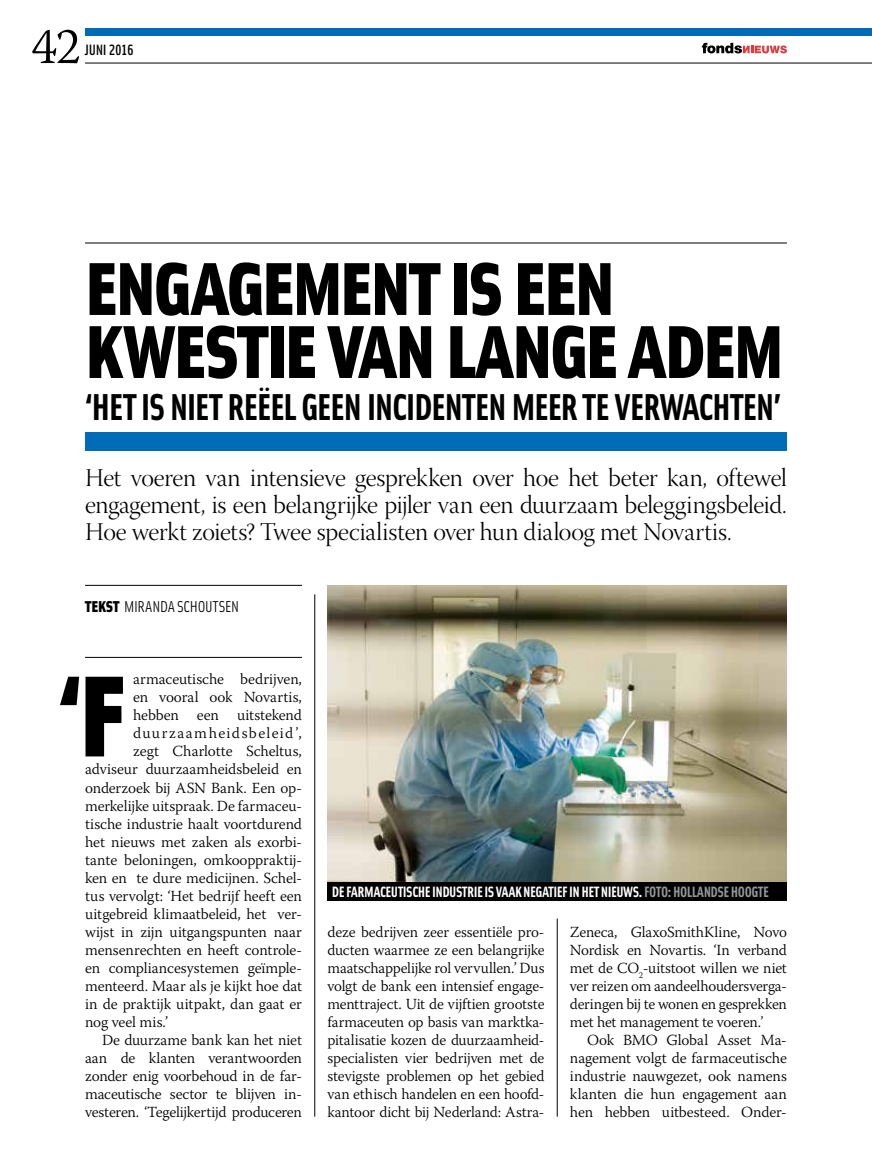
<style>
.page{position:relative;width:872px;height:1170px;background:#fff}
.page>*{position:absolute;margin:0;border:0;box-sizing:border-box;transform-origin:0 0}
.t1{font:900 115.5px "Solex";color:#000}
.t2{font:900 75px/63px "Solex";letter-spacing:-.035em;color:#000}
.t3{font:300 51px "Warnock Pro";color:#000}
.t4{font:700 37.5px "Solex";letter-spacing:-.045em;color:#000}
.t5{font:25.5px/27px "Warnock Pro Light Disp";letter-spacing:-.005em;color:#000;text-align:justify}
.t6{font:15.75px "Solex";letter-spacing:-.015em;color:#000}
.t7{font:300 15.3px/18px "Warnock Pro";letter-spacing:-.01em;color:#000;text-align:justify}
.t8{font:300 15.3px "Warnock Pro";letter-spacing:.09em;color:#000}
.t9{font:700 15px "Solex";letter-spacing:-.03em;color:#fff}
.t10{font:500 15px "Solex";color:#000}
.s1{font-family:"Solex Medium Lining";font-weight:400}
.s2{font-weight:900}
.s3{color:#939598}
</style>
<div class="page">
<hr style="left:314px;top:594px;width:1px;height:522px;background:#000">
<hr style="left:557px;top:918px;width:1px;height:198px;background:#000">
<div style="left:85px;top:432px;width:702px;height:18px;background:#006bb6"></div>
<hr style="left:85px;top:243px;width:702px;height:1px;background:#000">
<hr style="left:85px;top:585px;width:217px;height:1px;background:#000">
<hr style="left:85px;top:657px;width:217px;height:1px;background:#000">
<img style="left:327px;top:585px;width:460px;height:297px">
<div style="left:327px;top:882px;width:460px;height:18px;background:#000"></div>
<div style="left:85px;top:29px;width:787px;height:7px;background:#006bb6"></div>
<svg style="left:702px;top:43px;width:85px;height:10px"></svg>
<hr style="left:85px;top:63px;width:787px;height:1px;background:#000">
<h3 class="t3" style="left:32px;top:16px;width:51px">42</h3>
<p class="t10" style="left:85px;top:40px;width:50px">JUNI <span class="s1">2016</span></p>
<h2 class="t2" style="left:85px;top:252px;width:700px">ENGAGEMENT IS EEN<br>KWESTIE VAN LANGE ADEM</h2>
<h3 class="t4" style="left:85px;top:383px;width:697px">‘HET IS NIET REËEL GEEN INCIDENTEN MEER TE VERWACHTEN’</h3>
<h3 class="t5" style="left:85px;top:467px;width:703px">Het voeren van intensieve gesprekken over hoe het beter kan, oftewel engagement, is een belangrijke pijler van een duurzaam beleggingsbeleid.<br>Hoe werkt zoiets? Twee specialisten over hun dialoog met Novartis.</h3>
<p class="t6" style="left:85px;top:597px;width:155px"><span class="s2">TEKST</span> MIRANDA SCHOUTSEN</p>
<p class="t7" style="left:133px;top:670px;width:170px">armaceutische bedrijven,</p>
<p class="t7" style="left:133px;top:688px;width:170px">en vooral ook Novartis,</p>
<p class="t7" style="left:133px;top:706px;width:170px">hebben een uitstekend</p>
<p class="t8" style="left:133px;top:724px;width:170px">duurzaamheidsbeleid’,</p>
<p class="t7" style="left:133px;top:742px;width:170px">zegt Charlotte Scheltus,</p>
<p class="t7" style="left:85px;top:760px;width:218px">adviseur duurzaamheidsbeleid en</p>
<p class="t7" style="left:85px;top:778px;width:218px">onderzoek bij ASN Bank. Een op-</p>
<p class="t7" style="left:85px;top:796px;width:218px">merkelijke uitspraak. De farmaceu-</p>
<p class="t7" style="left:85px;top:814px;width:218px">tische industrie haalt voortdurend</p>
<p class="t7" style="left:85px;top:832px;width:218px">het nieuws met zaken als exorbi-</p>
<p class="t7" style="left:85px;top:850px;width:218px">tante beloningen, omkooppraktij-</p>
<p class="t7" style="left:85px;top:868px;width:218px">ken en te dure medicijnen. Schel-</p>
<p class="t7" style="left:85px;top:886px;width:218px">tus vervolgt: ‘Het bedrijf heeft een</p>
<p class="t7" style="left:85px;top:904px;width:218px">uitgebreid klimaatbeleid, het ver-</p>
<p class="t7" style="left:85px;top:922px;width:218px">wijst in zijn uitgangspunten naar</p>
<p class="t7" style="left:85px;top:940px;width:218px">mensenrechten en heeft controle-</p>
<p class="t7" style="left:85px;top:958px;width:218px">en compliancesystemen geïmple-</p>
<p class="t7" style="left:85px;top:976px;width:218px">menteerd. Maar als je kijkt hoe dat</p>
<p class="t7" style="left:85px;top:994px;width:218px">in de praktijk uitpakt, dan gaat er</p>
<p class="t7" style="left:85px;top:1012px;width:85px">nog veel mis.’</p>
<p class="t7" style="left:102px;top:1030px;width:201px">De duurzame bank kan het niet</p>
<p class="t7" style="left:85px;top:1048px;width:218px">aan de klanten verantwoorden</p>
<p class="t7" style="left:85px;top:1066px;width:218px">zonder enig voorbehoud in de far-</p>
<p class="t7" style="left:85px;top:1084px;width:218px">maceutische sector te blijven in-</p>
<p class="t7" style="left:85px;top:1102px;width:218px">vesteren. ‘Tegelijkertijd produceren</p>
<h1 class="t1" style="left:59px;top:635px;width:69px">‘F</h1>
<p class="t9" style="left:332px;top:881px;width:439px">DE FARMACEUTISCHE INDUSTRIE IS VAAK NEGATIEF IN HET NIEUWS. <span class="s3">FOTO: HOLLANDSE HOOGTE</span></p>
<p class="t7" style="left:327px;top:922px;width:218px">deze bedrijven zeer essentiële pro&shy;ducten waarmee ze een belangrijke maatschappelijke rol vervullen.’ Dus volgt de bank een intensief engage&shy;menttraject. Uit de vijftien grootste farmaceuten op basis van marktka&shy;pitalisatie kozen de duurzaamheid&shy;specialisten vier bedrijven met de stevigste problemen op het gebied van ethisch handelen en een hoofd&shy;kantoor dicht bij Nederland: Astra-</p>
<p class="t7" style="left:570px;top:922px;width:218px">Zeneca, GlaxoSmithKline, Novo Nordisk en Novartis. ‘In verband met de CO<sub>2</sub>-uitstoot willen we niet ver reizen om aandeelhoudersverga&shy;deringen bij te wonen en gesprekken met het management te voeren.’</p>
<p class="t7" style="left:570px;top:1030px;width:218px;text-indent:17px">Ook BMO Global Asset Ma&shy;nagement volgt de farmaceutische industrie nauwgezet, ook namens klanten die hun engagement aan hen hebben uitbesteed. Onder-</p>
</div>
